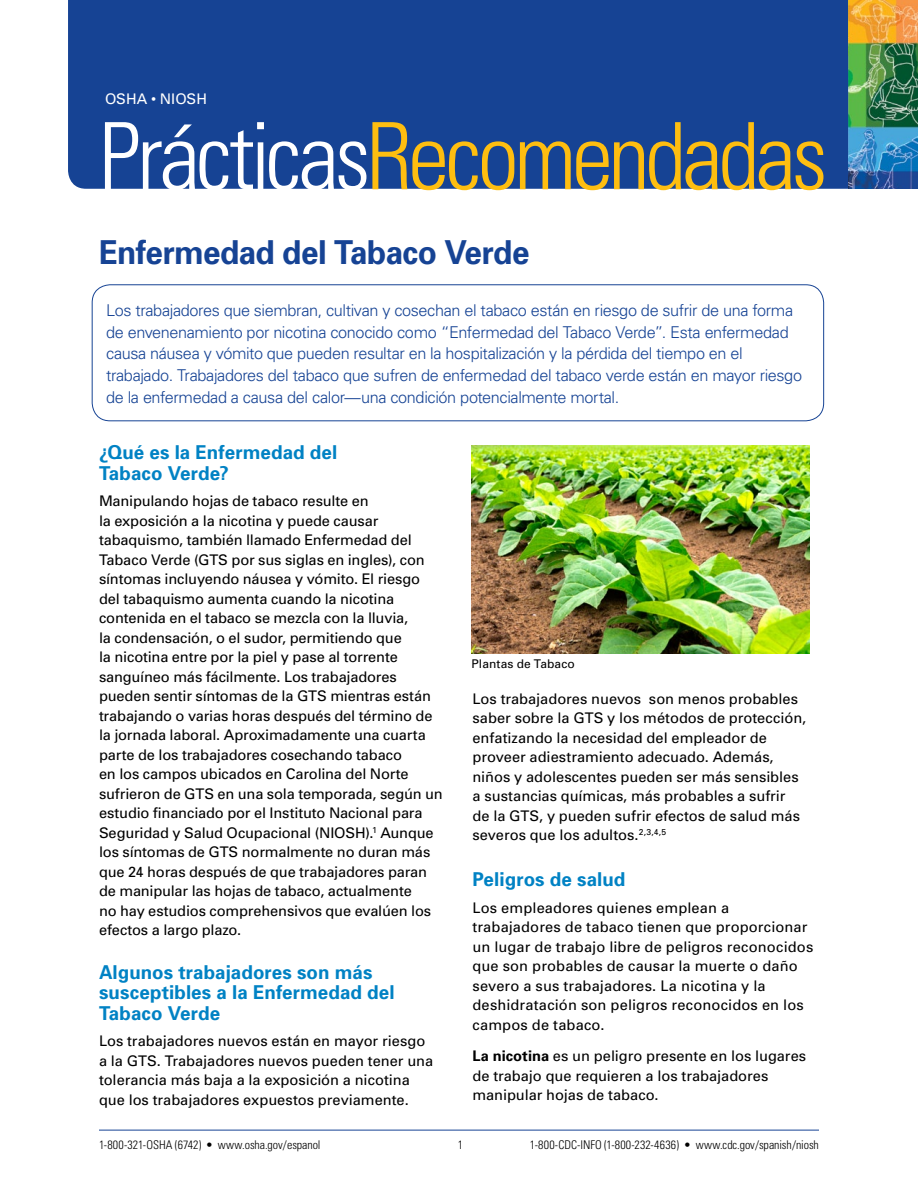
<style>
.page{position:relative;width:918px;height:1188px;background:#fff}
.page>*{position:absolute;margin:0;border:0;box-sizing:border-box;transform-origin:0 0}
.t1{font:300 condensed 93px "Univers";letter-spacing:-.05em;color:#febe10}
.t2{font:700 33px "Univers";letter-spacing:-.015em;color:#164394;scale:.95 1}
.Subhead{font:700 19.2px/20.7px "Univers";letter-spacing:.005em;color:#0082c4}
.Introduction{font:300 16.35px/21.8px "Univers";letter-spacing:-.025em;color:#164394}
.Bodytext{font:14.7px/19.5px "Univers";letter-spacing:-.005em;color:#000}
.Bodytext-2{font:14.7px "Univers";letter-spacing:-.005em;color:#fff}
.Bodytext-3{font:300 condensed 12px "Univers";color:#000}
.Bullet_with_space_af{font:12px "Univers";letter-spacing:.01em;color:#000}
.s1{color:#fff}
.s2{font-weight:700}
</style>
<div class="page">
<hr style="left:99px;top:1130px;width:720px;height:1px;background:#164394">
<div style="left:68px;top:0;width:781px;height:189px;background:#164394"></div>
<img style="left:849px;top:0;width:69px;height:189px">
<div style="left:92px;top:284px;width:732px;height:137px;border:1px solid #164394;border-radius:18px"></div>
<img style="left:472px;top:446px;width:338px;height:207px">
<p class="Bodytext-2" style="left:105px;top:90px;width:103px">OSHA • NIOSH</p>
<p class="t1" style="left:99px;top:101px;width:730px"><span class="s1">Prácticas</span>Recomendadas</p>
<p class="t2" style="left:99px;top:231px;width:455px">Enfermedad del Tabaco Verde</p>
<p class="Introduction" style="left:106px;top:299px;width:698px">Los trabajadores que siembran, cultivan y cosechan el tabaco están en riesgo de sufrir de una forma de envenenamiento por nicotina conocido como “Enfermedad del Tabaco Verde”. Esta enfermedad causa náusea y vómito que pueden resultar en la hospitalización y la pérdida del tiempo en el trabajado. Trabajadores del tabaco que sufren de enfermedad del tabaco verde están en mayor riesgo de la enfermedad a causa del calor—una condición potencialmente mortal.</p>
<p class="Subhead" style="left:99px;top:441px;width:240px">¿Qué es la Enfermedad del<br>Tabaco Verde?</p>
<p class="Bodytext" style="left:99px;top:491px;width:345px">Manipulando hojas de tabaco resulte en<br>la exposición a la nicotina y puede causar tabaquismo, también llamado Enfermedad del Tabaco Verde (GTS por sus siglas en ingles), con síntomas incluyendo náusea y vómito. El riesgo del tabaquismo aumenta cuando la nicotina contenida en el tabaco se mezcla con la lluvia,<br>la condensación, o el sudor, permitiendo que<br>la nicotina entre por la piel y pase al torrente sanguíneo más fácilmente. Los trabajadores pueden sentir síntomas de la GTS mientras están trabajando o varias horas después del término de la jornada laboral. Aproximadamente una cuarta parte de los trabajadores cosechando tabaco<br>en los campos ubicados en Carolina del Norte sufrieron de GTS en una sola temporada, según un estudio financiado por el Instituto Nacional para Seguridad y Salud Ocupacional (NIOSH).<sup>1</sup> Aunque los síntomas de GTS normalmente no duran más que 24 horas después de que trabajadores paran de manipular las hojas de tabaco, actualmente<br>no hay estudios comprehensivos que evalúen los efectos a largo plazo.</p>
<p class="Subhead" style="left:99px;top:961px;width:297px">Algunos trabajadores son más susceptibles a la Enfermedad del<br>Tabaco Verde</p>
<p class="Bodytext" style="left:99px;top:1031px;width:336px">Los trabajadores nuevos están en mayor riesgo a la GTS. Trabajadores nuevos pueden tener una tolerancia más baja a la exposición a nicotina que los trabajadores expuestos previamente.</p>
<p class="Bullet_with_space_af" style="left:472px;top:656px;width:105px">Plantas de Tabaco</p>
<p class="Bodytext" style="left:472px;top:689px;width:335px">Los trabajadores nuevos son menos probables saber sobre la GTS y los métodos de protección, enfatizando la necesidad del empleador de proveer adiestramiento adecuado. Además, niños y adolescentes pueden ser más sensibles a sustancias químicas, más probables a sufrir de la GTS, y pueden sufrir efectos de salud más severos que los adultos.<sup>2,3,4,5</sup></p>
<p class="Subhead" style="left:472px;top:869px;width:154px">Peligros de salud</p>
<p class="Bodytext" style="left:472px;top:897px;width:342px">Los empleadores quienes emplean a trabajadores de tabaco tienen que proporcionar un lugar de trabajo libre de peligros reconocidos que son probables de causar la muerte o daño severo a sus trabajadores. La nicotina y la deshidratación son peligros reconocidos en los campos de tabaco.</p>
<p class="Bodytext" style="left:472px;top:1046px;width:335px"><span class="s2">La nicotina</span> es un peligro presente en los lugares de trabajo que requieren a los trabajadores manipular hojas de tabaco.</p>
<p class="Bodytext-3" style="left:99px;top:1138px;width:223px">1-800-321-OSHA (6742) • www.osha.gov/espanol</p>
<p class="Bodytext-3" style="left:458px;top:1138px;width:7px">1</p>
<p class="Bodytext-3" style="left:530px;top:1138px;width:291px">1-800-CDC-INFO (1-800-232-4636) • www.cdc.gov/spanish/niosh</p>
</div>
